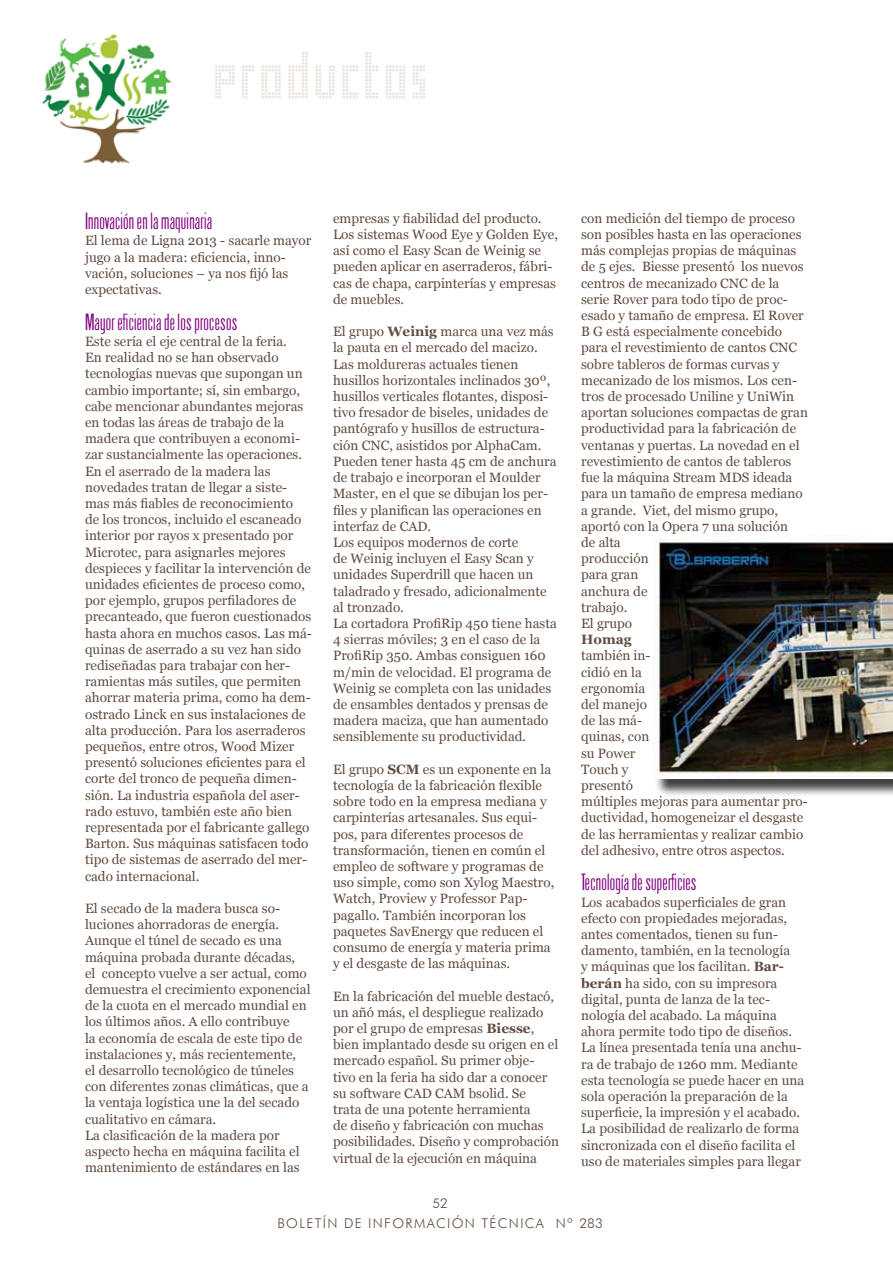
<style>
.page{position:relative;width:893px;height:1263px;background:#fff}
.page>*{position:absolute;margin:0;border:0;box-sizing:border-box;transform-origin:0 0}
.t1{font:67.5px "Pop Led";color:#eae3df}
.t2{font:21px "Arizona";color:#800080}
.t3{font:13.5px/16.2px "Georgia";color:#604b40}
.t4{font:300 13.5px/20.2px "Futura BT";letter-spacing:.1em;color:#604b40;text-align:center}
.t5{font:700 13.5px "Georgia";color:#604b40}
.s1{font-weight:700}
</style>
<div class="page">
<img style="left:42px;top:33px;width:130px;height:131px">
<div style="left:654px;top:538px;width:239px;height:259px;background:#000;opacity:.75"></div>
<img style="left:652px;top:538px;width:241px;height:241px">
<h1 class="t1" style="left:215px;top:38px;width:219px">productos</h1>
<h2 class="t2" style="left:85px;top:209px;width:129px">Innovación en la maquinaria</h2>
<p class="t3" style="left:85px;top:233px;width:228px">El lema de Ligna 2013 - sacarle mayor jugo a la madera: eficiencia, inno&shy;vación, soluciones – ya nos fijó las expectativas.</p>
<h2 class="t2" style="left:85px;top:309px;width:154px">Mayor eficiencia de los procesos</h2>
<p class="t3" style="left:85px;top:333px;width:228px">Este sería el eje central de la feria.<br>En realidad no se han observado tecnologías nuevas que supongan un cambio importante; sí, sin embargo, cabe mencionar abundantes mejoras en todas las áreas de trabajo de la madera que contribuyen a economi&shy;zar sustancialmente las operaciones.<br>En el aserrado de la madera las novedades tratan de llegar a siste&shy;mas más fiables de reconocimiento<br>de los troncos, incluido el escaneado interior por rayos x presentado por Microtec, para asignarles mejores despieces y facilitar la intervención de unidades eficientes de proceso como, por ejemplo, grupos perfiladores de precanteado, que fueron cuestionados hasta ahora en muchos casos. Las má&shy;quinas de aserrado a su vez han sido rediseñadas para trabajar con her&shy;ramientas más sutiles, que permiten ahorrar materia prima, como ha dem&shy;ostrado Linck en sus instalaciones de alta producción. Para los aserraderos pequeños, entre otros, Wood Mizer presentó soluciones eficientes para el corte del tronco de pequeña dimen&shy;sión. La industria española del aser&shy;rado estuvo, también este año bien representada por el fabricante gallego Barton. Sus máquinas satisfacen todo tipo de sistemas de aserrado del mer&shy;cado internacional.</p>
<p class="t3" style="left:85px;top:900px;width:227px">El secado de la madera busca so&shy;luciones ahorradoras de energía.<br>Aunque el túnel de secado es una máquina probada durante décadas,<br>el concepto vuelve a ser actual, como demuestra el crecimiento exponencial de la cuota en el mercado mundial en los últimos años. A ello contribuye<br>la economía de escala de este tipo de instalaciones y, más recientemente,<br>el desarrollo tecnológico de túneles con diferentes zonas climáticas, que a la ventaja logística une la del secado cualitativo en cámara.<br>La clasificación de la madera por aspecto hecha en máquina facilita el mantenimiento de estándares en las</p>
<p class="t3" style="left:333px;top:210px;width:227px">empresas y fiabilidad del producto.<br>Los sistemas Wood Eye y Golden Eye, así como el Easy Scan de Weinig se pueden aplicar en aserraderos, fábri&shy;cas de chapa, carpinterías y empresas de muebles.</p>
<p class="t3" style="left:333px;top:323px;width:225px">El grupo <span class="s1">Weinig</span> marca una vez más la pauta en el mercado del macizo.<br>Las moldureras actuales tienen husillos horizontales inclinados 30º, husillos verticales flotantes, disposi&shy;tivo fresador de biseles, unidades de pantógrafo y husillos de estructura&shy;ción CNC, asistidos por AlphaCam.<br>Pueden tener hasta 45 cm de anchura de trabajo e incorporan el Moulder Master, en el que se dibujan los per&shy;files y planifican las operaciones en interfaz de CAD.<br>Los equipos modernos de corte<br>de Weinig incluyen el Easy Scan y unidades Superdrill que hacen un taladrado y fresado, adicionalmente al tronzado.<br>La cortadora ProfiRip 450 tiene hasta 4 sierras móviles; 3 en el caso de la ProfiRip 350. Ambas consiguen 160 m/min de velocidad. El programa de Weinig se completa con las unidades de ensambles dentados y prensas de madera maciza, que han aumentado sensiblemente su productividad.</p>
<p class="t3" style="left:333px;top:761px;width:223px">El grupo <span class="s1">SCM</span> es un exponente en la tecnología de la fabricación flexible sobre todo en la empresa mediana y carpinterías artesanales. Sus equi&shy;pos, para diferentes procesos de transformación, tienen en común el empleo de software y programas de uso simple, como son Xylog Maestro, Watch, Proview y Professor Pap&shy;pagallo. También incorporan los paquetes SavEnergy que reducen el consumo de energía y materia prima y el desgaste de las máquinas.</p>
<p class="t3" style="left:333px;top:988px;width:228px">En la fabricación del mueble destacó, un añó más, el despliegue realizado por el grupo de empresas <span class="s1">Biesse</span>, bien implantado desde su origen en el mercado español. Su primer obje&shy;tivo en la feria ha sido dar a conocer su software CAD CAM bsolid. Se<br>trata de una potente herramienta<br>de diseño y fabricación con muchas posibilidades. Diseño y comprobación virtual de la ejecución en máquina</p>
<p class="t3" style="left:581px;top:210px;width:228px">con medición del tiempo de proceso son posibles hasta en las operaciones más complejas propias de máquinas de 5 ejes. Biesse presentó los nuevos centros de mecanizado CNC de la serie Rover para todo tipo de proc&shy;esado y tamaño de empresa. El Rover<br>B G está especialmente concebido para el revestimiento de cantos CNC sobre tableros de formas curvas y mecanizado de los mismos. Los cen&shy;tros de procesado Uniline y UniWin aportan soluciones compactas de gran productividad para la fabricación de ventanas y puertas. La novedad en el revestimiento de cantos de tableros fue la máquina Stream MDS ideada para un tamaño de empresa mediano a grande. Viet, del mismo grupo, aportó con la Opera 7 una solución<br>de alta<br>producción<br>para gran<br>anchura de<br>trabajo.<br>El grupo</p>
<p class="t5" style="left:581px;top:632px;width:52px">Homag</p>
<p class="t3" style="left:581px;top:647px;width:228px">también in-<br>cidió en la<br>ergonomía<br>del manejo<br>de las má-<br>quinas, con<br>su Power<br>Touch y<br>presentó<br>múltiples mejoras para aumentar pro&shy;ductividad, homogeneizar el desgaste de las herramientas y realizar cambio del adhesivo, entre otros aspectos.</p>
<h2 class="t2" style="left:581px;top:870px;width:117px">Tecnología de superficies</h2>
<p class="t3" style="left:581px;top:894px;width:225px">Los acabados superficiales de gran efecto con propiedades mejoradas, antes comentados, tienen su fun&shy;damento, también, en la tecnología<br>y máquinas que los facilitan. <span class="s1">Bar&shy;berán</span> ha sido, con su impresora digital, punta de lanza de la tec&shy;nología del acabado. La máquina ahora permite todo tipo de diseños.<br>La línea presentada tenía una anchu&shy;ra de trabajo de 1260 mm. Mediante esta tecnología se puede hacer en una sola operación la preparación de la superficie, la impresión y el acabado.<br>La posibilidad de realizarlo de forma sincronizada con el diseño facilita el uso de materiales simples para llegar</p>
<p class="t4" style="left:277px;top:1193px;width:327px">52<br>BOLETÍN DE INFORMACIÓN TÉCNICA Nº 283</p>
</div>
